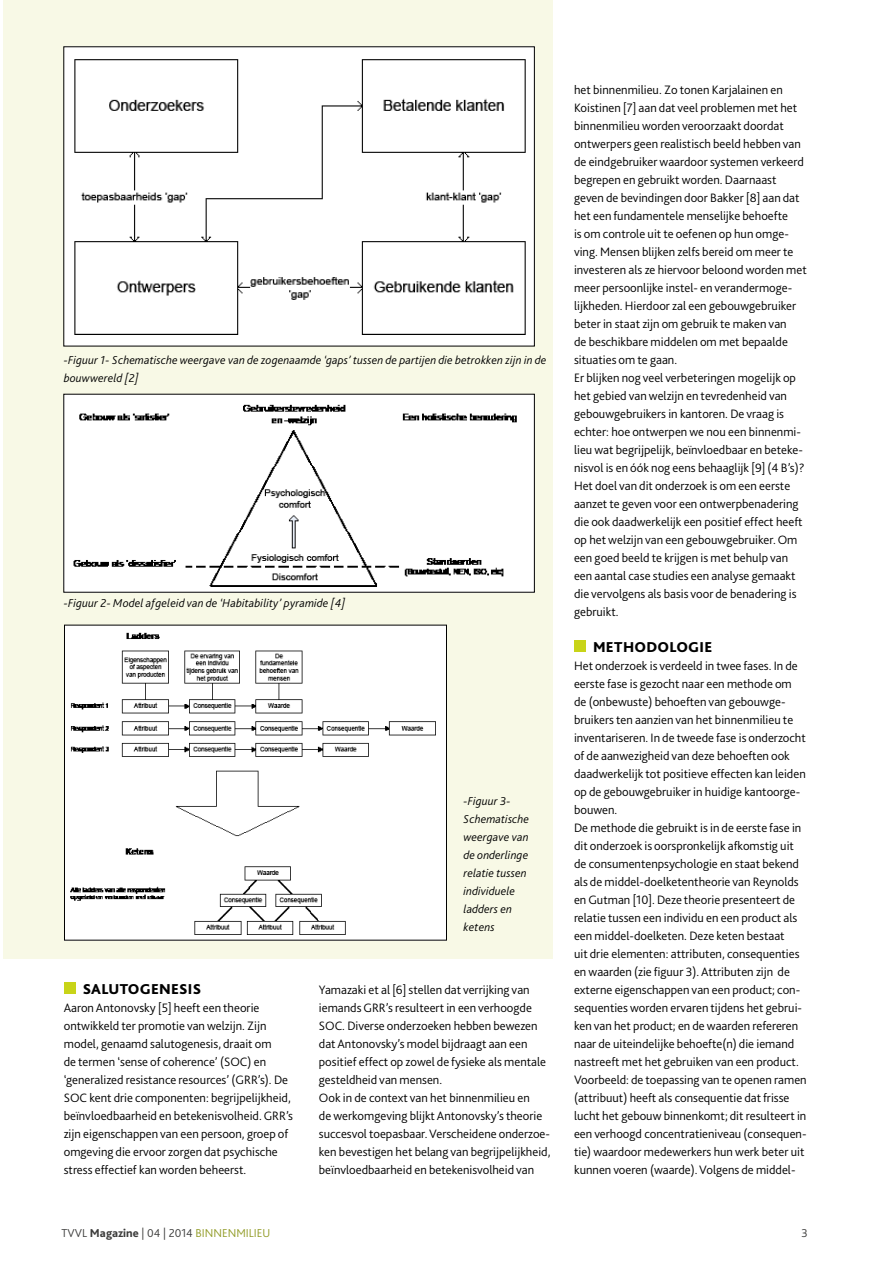
<style>
.page{position:relative;width:893px;height:1263px;background:#fff}
.page>*{position:absolute;margin:0;border:0;box-sizing:border-box;transform-origin:0 0}
.t1{font:800 15px "Bliss 2";letter-spacing:.015em;color:#000}
.t2{font:300 12.75px/18px "Bliss 2";color:#000}
.t3{font:italic 300 12px/18px "Bliss 2";letter-spacing:.01em;color:#000}
.t4{font:300 12px "Bliss 2";color:#3c3c3b}
.s1{font-weight:800}
.s2{color:#919b26}
</style>
<div class="page">
<div style="left:3px;top:0;width:550px;height:958px;background:#f8f9e6"></div>
<div style="left:64px;top:983px;width:11px;height:11px;background:#c8d418"></div>
<div style="left:574px;top:641px;width:11px;height:11px;background:#c8d418"></div>
<div style="left:64px;top:47px;width:470px;height:299px;background:#fff"></div>
<img style="left:74px;top:59px;width:452px;height:276px">
<div style="left:64px;top:394px;width:470px;height:198px;background:#fff"></div>
<img style="left:73px;top:404px;width:444px;height:182px">
<div style="left:64px;top:625px;width:382px;height:315px;background:#fff"></div>
<img style="left:70px;top:632px;width:366px;height:302px">
<div style="left:64px;top:625px;width:383px;height:315px;border:1px solid #000"></div>
<p class="t3" style="left:64px;top:352px;width:484px">-Figuur 1- Schematische weergave van de zogenaamde ‘gaps’ tussen de partijen die betrokken zijn in de bouwwereld [2]</p>
<p class="t3" style="left:64px;top:595px;width:283px">-Figuur 2- Model afgeleid van de ‘Habitability’ pyramide [4]</p>
<p class="t3" style="left:463px;top:793px;width:67px">-Figuur 3-<br>Schematische weergave van de onderlinge relatie tussen individuele ladders en ketens</p>
<p class="t1" style="left:83px;top:980px;width:120px">SALUTOGENESIS</p>
<p class="t2" style="left:64px;top:1000px;width:231px">Aaron Antonovsky [5] heeft een theorie ontwikkeld ter promotie van welzijn. Zijn model, genaamd salutogenesis, draait om<br>de termen ‘sense of coherence’ (SOC) en ‘generalized resistance resources’ (GRR’s). De SOC kent drie componenten: begrijpelijkheid, beïnvloedbaarheid en betekenisvolheid. GRR’s zijn eigenschappen van een persoon, groep of omgeving die ervoor zorgen dat psychische stress effectief kan worden beheerst.</p>
<p class="t2" style="left:319px;top:982px;width:233px">Yamazaki et al [6] stellen dat verrijking van iemands GRR’s resulteert in een verhoogde SOC. Diverse onderzoeken hebben bewezen dat Antonovsky’s model bijdraagt aan een positief effect op zowel de fysieke als mentale gesteldheid van mensen.<br>Ook in de context van het binnenmilieu en<br>de werkomgeving blijkt Antonovsky’s theorie succesvol toepasbaar. Verscheidene onderzoe&shy;ken bevestigen het belang van begrijpelijkheid, beïnvloedbaarheid en betekenisvolheid van</p>
<p class="t2" style="left:574px;top:82px;width:234px">het binnenmilieu. Zo tonen Karjalainen en Koistinen [7] aan dat veel problemen met het binnenmilieu worden veroorzaakt doordat ontwerpers geen realistisch beeld hebben van de eindgebruiker waardoor systemen verkeerd begrepen en gebruikt worden. Daarnaast geven de bevindingen door Bakker [8] aan dat het een fundamentele menselijke behoefte<br>is om controle uit te oefenen op hun omge&shy;ving. Mensen blijken zelfs bereid om meer te investeren als ze hiervoor beloond worden met meer persoonlijke instel- en verandermoge&shy;lijkheden. Hierdoor zal een gebouwgebruiker beter in staat zijn om gebruik te maken van<br>de beschikbare middelen om met bepaalde situaties om te gaan.<br>Er blijken nog veel verbeteringen mogelijk op het gebied van welzijn en tevredenheid van gebouwgebruikers in kantoren. De vraag is echter: hoe ontwerpen we nou een binnenmi&shy;lieu wat begrijpelijk, beïnvloedbaar en beteke&shy;nisvol is en óók nog eens behaaglijk [9] (4 B’s)?<br>Het doel van dit onderzoek is om een eerste aanzet te geven voor een ontwerpbenadering die ook daadwerkelijk een positief effect heeft op het welzijn van een gebouwgebruiker. Om een goed beeld te krijgen is met behulp van een aantal case studies een analyse gemaakt die vervolgens als basis voor de benadering is gebruikt.</p>
<p class="t1" style="left:593px;top:638px;width:121px">METHODOLOGIE</p>
<p class="t2" style="left:574px;top:658px;width:234px">Het onderzoek is verdeeld in twee fases. In de eerste fase is gezocht naar een methode om de (onbewuste) behoeften van gebouwge&shy;bruikers ten aanzien van het binnenmilieu te inventariseren. In de tweede fase is onderzocht of de aanwezigheid van deze behoeften ook daadwerkelijk tot positieve effecten kan leiden op de gebouwgebruiker in huidige kantoorge&shy;bouwen.<br>De methode die gebruikt is in de eerste fase in dit onderzoek is oorspronkelijk afkomstig uit de consumentenpsychologie en staat bekend als de middel-doelketentheorie van Reynolds en Gutman [10]. Deze theorie presenteert de relatie tussen een individu en een product als een middel-doelketen. Deze keten bestaat<br>uit drie elementen: attributen, consequenties en waarden (zie figuur 3). Attributen zijn de externe eigenschappen van een product; con&shy;sequenties worden ervaren tijdens het gebrui&shy;ken van het product; en de waarden refereren naar de uiteindelijke behoefte(n) die iemand nastreeft met het gebruiken van een product.<br>Voorbeeld: de toepassing van te openen ramen (attribuut) heeft als consequentie dat frisse lucht het gebouw binnenkomt; dit resulteert in een verhoogd concentratieniveau (consequen&shy;tie) waardoor medewerkers hun werk beter uit kunnen voeren (waarde). Volgens de middel-</p>
<p class="t4" style="left:62px;top:1228px;width:210px">TVVL <span class="s1">Magazine</span> | 04 | 2014 <span class="s2">BINNENMILIEU</span></p>
<p class="t4" style="left:802px;top:1228px;width:8px">3</p>
</div>
